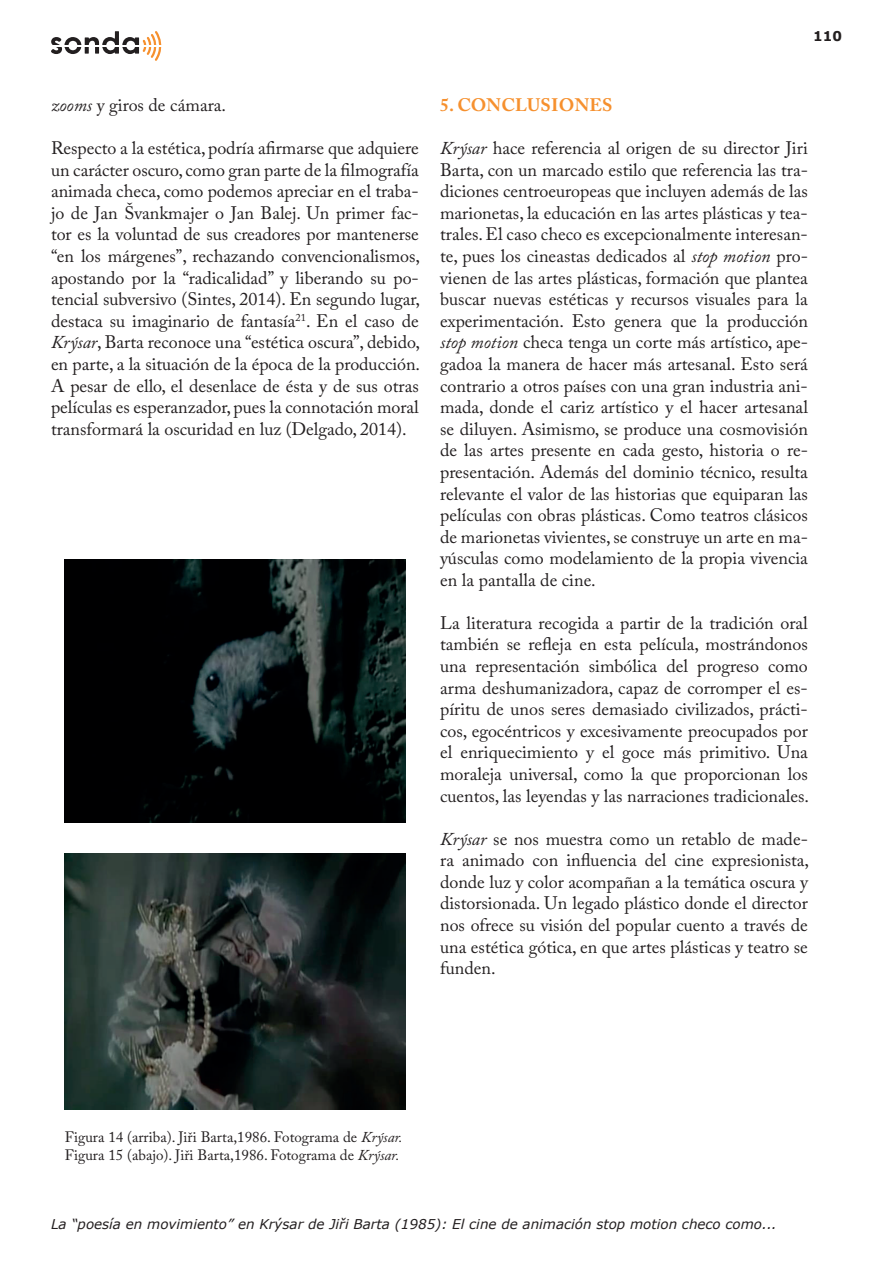
<style>
.page{position:relative;width:893px;height:1263px;background:#fff}
.page>*{position:absolute;margin:0;border:0;box-sizing:border-box;transform-origin:0 0}
.t1{font:18px/21.6px "Adobe Caslon Pro";color:#231f20;text-align:justify}
.t2{font:700 18px "Adobe Caslon Pro";letter-spacing:.015em;color:#f6902e}
.t3{font:15px/18px "Adobe Caslon Pro";color:#231f20}
.t4{font:italic 13.5px "Verdana";color:#231f20}
.t5{font:700 13.5px "Verdana";color:#231f20}
.s1{font-style:italic}
</style>
<div class="page">
<svg style="left:51px;top:31px;width:111px;height:30px"></svg>
<hr style="left:52px;top:45px;width:110px;height:2px;background:#fff">
<img style="left:65px;top:559px;width:340px;height:263px">
<img style="left:65px;top:853px;width:340px;height:256px">
<p class="t5" style="left:813px;top:28px;width:30px">110</p>
<p class="t1" style="left:51px;top:94px;width:177px"><span class="s1">zooms</span> y giros de cámara.</p>
<p class="t1" style="left:51px;top:137px;width:371px">Respecto a la estética, podría afirmarse que adquiere un carácter oscuro, como gran parte de la filmografía animada checa, como podemos apreciar en el traba&shy;jo de Jan Švankmajer o Jan Balej. Un primer fac&shy;tor es la voluntad de sus creadores por mantenerse “en los márgenes”, rechazando convencionalismos, apostando por la “radicalidad” y liberando su po&shy;tencial subversivo (Sintes, 2014). En segundo lugar, destaca su imaginario de fantasía<sup>21</sup>. En el caso de <span class="s1">Krýsar</span>, Barta reconoce una “estética oscura”, debido, en parte, a la situación de la época de la producción.<br>A pesar de ello, el desenlace de ésta y de sus otras películas es esperanzador, pues la connotación moral transformará la oscuridad en luz (Delgado, 2014).</p>
<p class="t2" style="left:440px;top:94px;width:174px">5. CONCLUSIONES</p>
<p class="t1" style="left:440px;top:137px;width:369px"><span class="s1">Krýsar</span> hace referencia al origen de su director Jiri Barta, con un marcado estilo que referencia las tra&shy;diciones centroeuropeas que incluyen además de las marionetas, la educación en las artes plásticas y tea&shy;trales. El caso checo es excepcionalmente interesan&shy;te, pues los cineastas dedicados al <span class="s1">stop motion</span> pro&shy;vienen de las artes plásticas, formación que plantea buscar nuevas estéticas y recursos visuales para la experimentación. Esto genera que la producción <span class="s1">stop motion</span> checa tenga un corte más artístico, ape&shy;gadoa la manera de hacer más artesanal. Esto será contrario a otros países con una gran industria ani&shy;mada, donde el cariz artístico y el hacer artesanal se diluyen. Asimismo, se produce una cosmovisión de las artes presente en cada gesto, historia o re&shy;presentación. Además del dominio técnico, resulta relevante el valor de las historias que equiparan las películas con obras plásticas. Como teatros clásicos de marionetas vivientes, se construye un arte en ma&shy;yúsculas como modelamiento de la propia vivencia en la pantalla de cine.</p>
<p class="t1" style="left:440px;top:612px;width:370px">La literatura recogida a partir de la tradición oral también se refleja en esta película, mostrándonos una representación simbólica del progreso como arma deshumanizadora, capaz de corromper el es&shy;píritu de unos seres demasiado civilizados, prácti&shy;cos, egocéntricos y excesivamente preocupados por el enriquecimiento y el goce más primitivo. Una moraleja universal, como la que proporcionan los cuentos, las leyendas y las narraciones tradicionales.</p>
<p class="t1" style="left:440px;top:827px;width:371px"><span class="s1">Krýsar</span> se nos muestra como un retablo de made&shy;ra animado con influencia del cine expresionista, donde luz y color acompañan a la temática oscura y distorsionada. Un legado plástico donde el director nos ofrece su visión del popular cuento a través de una estética gótica, en que artes plásticas y teatro se funden.</p>
<p class="t3" style="left:65px;top:1128px;width:339px">Figura 14 (arriba). Jiři Barta,1986. Fotograma de <span class="s1">Krýsar.<br></span>Figura 15 (abajo). Jiři Barta,1986. Fotograma de <span class="s1">Krýsar.</span></p>
<p class="t4" style="left:51px;top:1216px;width:727px">La “poesía en movimiento” en Krýsar de Jiři Barta (1985): El cine de animación stop motion checo como...</p>
</div>
